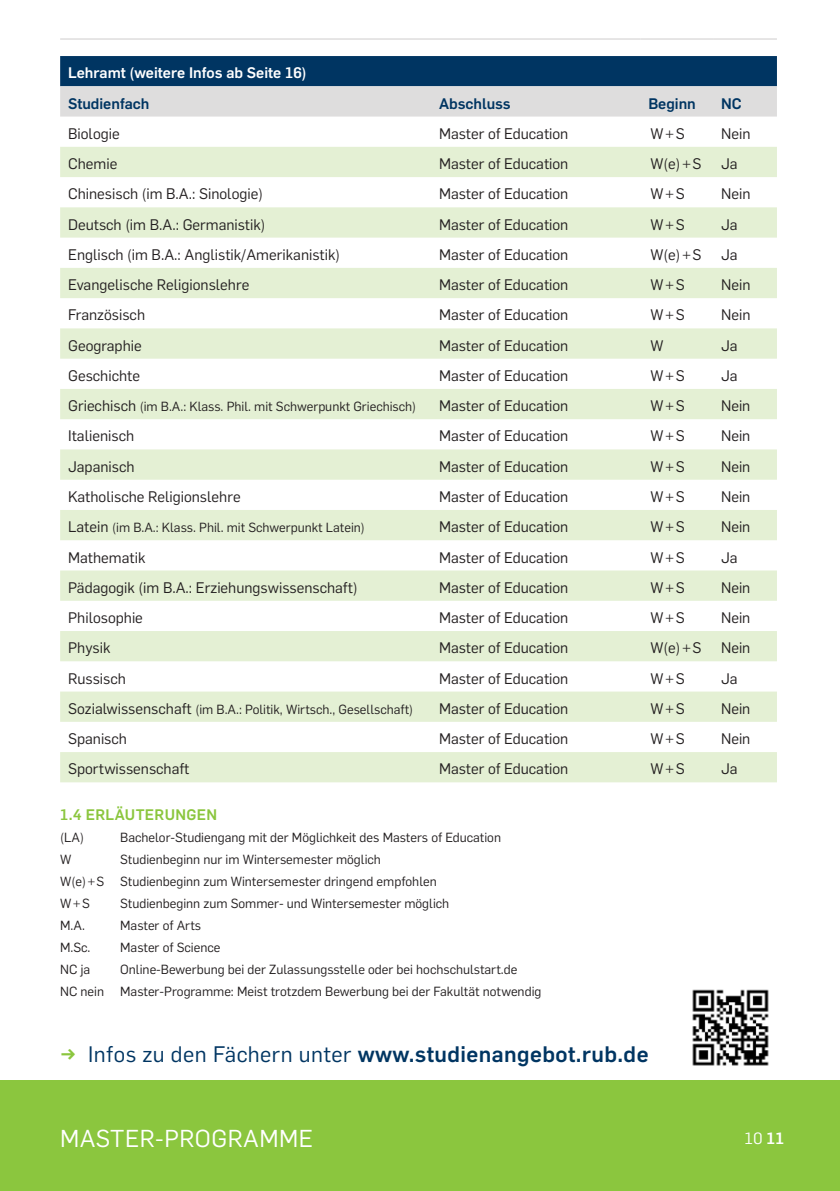
<style>
.page{position:relative;width:840px;height:1191px;background:#fff}
.page>*{position:absolute;margin:0;border:0;box-sizing:border-box;transform-origin:0 0}
.t1{font:24px "Rub Flama";letter-spacing:.02em;color:#fff}
.t2{font:700 22px "Rub Flama";letter-spacing:.02em;color:#003562}
.t3{font:16px "Rub Flama";color:#fff}
.t4{font:15px "Rub Flama";color:#231f20}
.t5{font:700 15px "Rub Flama";color:#fff}
.t6{font:700 15px "Rub Flama";color:#003562}
.t7{font:700 15px "Rub Flama";letter-spacing:.02em;color:#8bc63e}
.t8{font:13px/22px "Rub Flama";color:#231f20}
.s1{font-size:15px}
.s2{color:#8bc63e}
.s3{font-weight:400}
.s4{font-weight:700}
</style>
<div class="page">
<div style="left:0;top:1080px;width:839px;height:111px;background:#8bc63e"></div>
<svg style="left:60px;top:56px;width:716px;height:61px;background:#718aa0"></svg>
<svg style="left:60px;top:147px;width:716px;height:635px;fill:#e4f0d4"></svg>
<hr style="left:60px;top:38px;width:371px;height:2px;background:#dedddd">
<hr style="left:431px;top:38px;width:209px;height:2px;background:#dedddd">
<hr style="left:640px;top:38px;width:72px;height:2px;background:#dedddd">
<hr style="left:712px;top:38px;width:64px;height:2px;background:#dedddd">
<img style="left:692px;top:989px;width:77px;height:77px">
<p class="t5" style="left:68px;top:62px;width:240px">Lehramt (weitere Infos ab Seite 16)</p>
<p class="t6" style="left:68px;top:92px;width:83px">Studienfach</p>
<p class="t6" style="left:439px;top:92px;width:73px">Abschluss</p>
<p class="t6" style="left:648px;top:92px;width:49px">Beginn</p>
<p class="t6" style="left:720px;top:92px;width:22px">NC</p>
<p class="t4" style="left:68px;top:123px;width:53px">Biologie</p>
<p class="t4" style="left:439px;top:123px;width:131px">Master of Education</p>
<p class="t4" style="left:650px;top:123px;width:36px">W + S</p>
<p class="t4" style="left:720px;top:123px;width:31px">Nein</p>
<p class="t4" style="left:68px;top:153px;width:51px">Chemie</p>
<p class="t4" style="left:439px;top:153px;width:131px">Master of Education</p>
<p class="t4" style="left:650px;top:153px;width:52px">W(e) + S</p>
<p class="t4" style="left:720px;top:153px;width:18px">Ja</p>
<p class="t4" style="left:68px;top:184px;width:196px">Chinesisch (im B.A.: Sinologie)</p>
<p class="t4" style="left:439px;top:184px;width:131px">Master of Education</p>
<p class="t4" style="left:650px;top:184px;width:36px">W + S</p>
<p class="t4" style="left:720px;top:184px;width:31px">Nein</p>
<p class="t4" style="left:68px;top:214px;width:199px">Deutsch (im B.A.: Germanistik)</p>
<p class="t4" style="left:439px;top:214px;width:131px">Master of Education</p>
<p class="t4" style="left:650px;top:214px;width:36px">W + S</p>
<p class="t4" style="left:720px;top:214px;width:18px">Ja</p>
<p class="t4" style="left:68px;top:244px;width:273px">Englisch (im B.A.: Anglistik/Amerikanistik)</p>
<p class="t4" style="left:439px;top:244px;width:131px">Master of Education</p>
<p class="t4" style="left:650px;top:244px;width:52px">W(e) + S</p>
<p class="t4" style="left:720px;top:244px;width:18px">Ja</p>
<p class="t4" style="left:68px;top:274px;width:183px">Evangelische Religionslehre</p>
<p class="t4" style="left:439px;top:274px;width:131px">Master of Education</p>
<p class="t4" style="left:650px;top:274px;width:36px">W + S</p>
<p class="t4" style="left:720px;top:274px;width:31px">Nein</p>
<p class="t4" style="left:68px;top:305px;width:78px">Französisch</p>
<p class="t4" style="left:439px;top:305px;width:131px">Master of Education</p>
<p class="t4" style="left:650px;top:305px;width:36px">W + S</p>
<p class="t4" style="left:720px;top:305px;width:31px">Nein</p>
<p class="t4" style="left:68px;top:335px;width:75px">Geographie</p>
<p class="t4" style="left:439px;top:335px;width:131px">Master of Education</p>
<p class="t4" style="left:650px;top:335px;width:15px">W</p>
<p class="t4" style="left:720px;top:335px;width:18px">Ja</p>
<p class="t4" style="left:68px;top:365px;width:73px">Geschichte</p>
<p class="t4" style="left:439px;top:365px;width:131px">Master of Education</p>
<p class="t4" style="left:650px;top:365px;width:36px">W + S</p>
<p class="t4" style="left:720px;top:365px;width:18px">Ja</p>
<p class="t8" style="left:68px;top:395px;width:349px"><span class="s1">Griechisch</span> (im B.A.: Klass. Phil. mit Schwerpunkt Griechisch)</p>
<p class="t4" style="left:439px;top:395px;width:131px">Master of Education</p>
<p class="t4" style="left:650px;top:395px;width:36px">W + S</p>
<p class="t4" style="left:720px;top:395px;width:31px">Nein</p>
<p class="t4" style="left:68px;top:426px;width:67px">Italienisch</p>
<p class="t4" style="left:439px;top:426px;width:131px">Master of Education</p>
<p class="t4" style="left:650px;top:426px;width:36px">W + S</p>
<p class="t4" style="left:720px;top:426px;width:31px">Nein</p>
<p class="t4" style="left:68px;top:456px;width:68px">Japanisch</p>
<p class="t4" style="left:439px;top:456px;width:131px">Master of Education</p>
<p class="t4" style="left:650px;top:456px;width:36px">W + S</p>
<p class="t4" style="left:720px;top:456px;width:31px">Nein</p>
<p class="t4" style="left:68px;top:486px;width:174px">Katholische Religionslehre</p>
<p class="t4" style="left:439px;top:486px;width:131px">Master of Education</p>
<p class="t4" style="left:650px;top:486px;width:36px">W + S</p>
<p class="t4" style="left:720px;top:486px;width:31px">Nein</p>
<p class="t8" style="left:68px;top:516px;width:298px"><span class="s1">Latein</span> (im B.A.: Klass. Phil. mit Schwerpunkt Latein)</p>
<p class="t4" style="left:439px;top:516px;width:131px">Master of Education</p>
<p class="t4" style="left:650px;top:516px;width:36px">W + S</p>
<p class="t4" style="left:720px;top:516px;width:31px">Nein</p>
<p class="t4" style="left:68px;top:547px;width:79px">Mathematik</p>
<p class="t4" style="left:439px;top:547px;width:131px">Master of Education</p>
<p class="t4" style="left:650px;top:547px;width:36px">W + S</p>
<p class="t4" style="left:720px;top:547px;width:18px">Ja</p>
<p class="t4" style="left:68px;top:577px;width:291px">Pädagogik (im B.A.: Erziehungswissenschaft)</p>
<p class="t4" style="left:439px;top:577px;width:131px">Master of Education</p>
<p class="t4" style="left:650px;top:577px;width:36px">W + S</p>
<p class="t4" style="left:720px;top:577px;width:31px">Nein</p>
<p class="t4" style="left:68px;top:607px;width:76px">Philosophie</p>
<p class="t4" style="left:439px;top:607px;width:131px">Master of Education</p>
<p class="t4" style="left:650px;top:607px;width:36px">W + S</p>
<p class="t4" style="left:720px;top:607px;width:31px">Nein</p>
<p class="t4" style="left:68px;top:637px;width:44px">Physik</p>
<p class="t4" style="left:439px;top:637px;width:131px">Master of Education</p>
<p class="t4" style="left:650px;top:637px;width:52px">W(e) + S</p>
<p class="t4" style="left:720px;top:637px;width:31px">Nein</p>
<p class="t4" style="left:68px;top:668px;width:59px">Russisch</p>
<p class="t4" style="left:439px;top:668px;width:131px">Master of Education</p>
<p class="t4" style="left:650px;top:668px;width:36px">W + S</p>
<p class="t4" style="left:720px;top:668px;width:18px">Ja</p>
<p class="t8" style="left:68px;top:697px;width:346px"><span class="s1">Sozialwissenschaft</span> (im B.A.: Politik, Wirtsch., Gesellschaft)</p>
<p class="t4" style="left:439px;top:698px;width:131px">Master of Education</p>
<p class="t4" style="left:650px;top:698px;width:36px">W + S</p>
<p class="t4" style="left:720px;top:698px;width:31px">Nein</p>
<p class="t4" style="left:68px;top:728px;width:60px">Spanisch</p>
<p class="t4" style="left:439px;top:728px;width:131px">Master of Education</p>
<p class="t4" style="left:650px;top:728px;width:36px">W + S</p>
<p class="t4" style="left:720px;top:728px;width:31px">Nein</p>
<p class="t4" style="left:68px;top:758px;width:123px">Sportwissenschaft</p>
<p class="t4" style="left:439px;top:758px;width:131px">Master of Education</p>
<p class="t4" style="left:650px;top:758px;width:36px">W + S</p>
<p class="t4" style="left:720px;top:758px;width:18px">Ja</p>
<p class="t7" style="left:60px;top:804px;width:158px">1.4 ERLÄUTERUNGEN</p>
<p class="t8" style="left:60px;top:826px;width:25px">(LA)</p>
<p class="t8" style="left:120px;top:826px;width:382px">Bachelor-Studiengang mit der Möglichkeit des Masters of Education</p>
<p class="t8" style="left:60px;top:848px;width:13px">W</p>
<p class="t8" style="left:60px;top:848px;width:378px;text-indent:60px">Studienbeginn nur im Wintersemester möglich<br>W(e) + S Studienbeginn zum Wintersemester dringend empfohlen<br>W + S</p>
<p class="t8" style="left:120px;top:892px;width:330px">Studienbeginn zum Sommer- und Wintersemester möglich</p>
<p class="t8" style="left:60px;top:914px;width:26px">M.A.</p>
<p class="t8" style="left:120px;top:914px;width:82px">Master of Arts</p>
<p class="t8" style="left:60px;top:936px;width:32px">M.Sc.</p>
<p class="t8" style="left:120px;top:936px;width:102px">Master of Science</p>
<p class="t8" style="left:60px;top:958px;width:32px">NC ja</p>
<p class="t8" style="left:60px;top:958px;width:482px;text-indent:60px">Online-Bewerbung bei der Zulassungsstelle oder bei hochschulstart.de<br>NC nein Master-Programme: Meist trotzdem Bewerbung bei der Fakultät notwendig</p>
<h2 class="t2" style="left:60px;top:1038px;width:589px"><span class="s2">→</span> <span class="s3">Infos zu den Fächern unter</span> www.studienangebot.rub.de</h2>
<h1 class="t1" style="left:60px;top:1122px;width:254px">MASTER-PROGRAMME</h1>
<p class="t3" style="left:744px;top:1127px;width:41px">10 <span class="s4">11</span></p>
</div>
